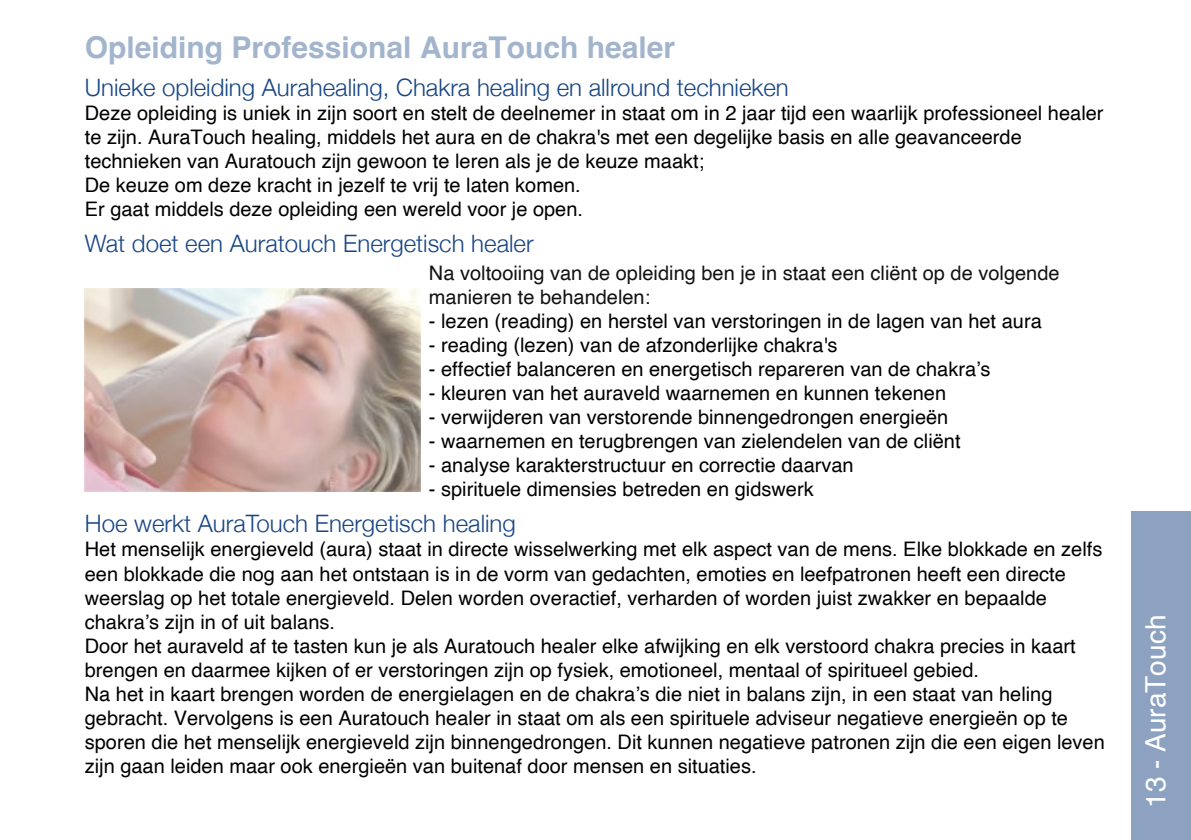
<style>
.page{position:relative;width:1191px;height:840px;background:#fff}
.page>*{position:absolute;margin:0;border:0;box-sizing:border-box;transform-origin:0 0}
.t1{font:700 30px "Helvetica";color:rgb(24 70 132/.4)}
.t2{font:28px "Helvetica";color:#fff}
.t3{font:300 24px "Helvetica Neue";color:#184684}
.t4{font:20px/24px "Helvetica";color:#000}
.t5{font:20px/24px "Helvetica";color:#121212}
</style>
<div class="page">
<div style="left:1131px;top:511px;width:60px;height:328px;background:#8da2c1"></div>
<img style="left:85px;top:289px;width:336px;height:202px">
<h1 class="t1" style="left:85px;top:35px;width:592px">Opleiding Professional AuraTouch healer</h1>
<p class="t3" style="left:85px;top:73px;width:705px">Unieke opleiding Aurahealing, Chakra healing en allround technieken</p>
<p class="t4" style="left:85px;top:102px;width:1020px">Deze opleiding is uniek in zĳn soort en stelt de deelnemer in staat om in 2 jaar tĳd een waarlĳk professioneel healer te zĳn. AuraTouch healing, middels het aura en de chakra's met een degelĳke basis en alle geavanceerde technieken van Auratouch zĳn gewoon te leren als je de keuze maakt;<br>De keuze om deze kracht in jezelf te vrĳ te laten komen.<br>Er gaat middels deze opleiding een wereld voor je open.</p>
<p class="t3" style="left:85px;top:229px;width:450px">Wat doet een Auratouch Energetisch healer</p>
<p class="t5" style="left:429px;top:262px;width:632px">Na voltooiing van de opleiding ben je in staat een cliënt op de volgende manieren te behandelen:</p>
<p class="t4" style="left:429px;top:310px;width:614px">- lezen (reading) en herstel van verstoringen in de lagen van het aura</p>
<p class="t4" style="left:429px;top:334px;width:410px">- reading (lezen) van de afzonderlĳke chakra's</p>
<p class="t4" style="left:429px;top:358px;width:563px">- effectief balanceren en energetisch repareren van de chakra’s</p>
<p class="t4" style="left:429px;top:382px;width:519px">- kleuren van het auraveld waarnemen en kunnen tekenen</p>
<p class="t4" style="left:429px;top:406px;width:521px">- verwĳderen van verstorende binnengedrongen energieën</p>
<p class="t4" style="left:429px;top:430px;width:533px">- waarnemen en terugbrengen van zielendelen van de cliënt</p>
<p class="t4" style="left:429px;top:454px;width:426px">- analyse karakterstructuur en correctie daarvan</p>
<p class="t4" style="left:429px;top:478px;width:386px">- spirituele dimensies betreden en gidswerk</p>
<p class="t3" style="left:85px;top:509px;width:432px">Hoe werkt AuraTouch Energetisch healing</p>
<p class="t4" style="left:85px;top:538px;width:1021px">Het menselĳk energieveld (aura) staat in directe wisselwerking met elk aspect van de mens. Elke blokkade en zelfs een blokkade die nog aan het ontstaan is in de vorm van gedachten, emoties en leefpatronen heeft een directe weerslag op het totale energieveld. Delen worden overactief, verharden of worden juist zwakker en bepaalde chakra’s zĳn in of uit balans.<br>Door het auraveld af te tasten kun je als Auratouch healer elke afwĳking en elk verstoord chakra precies in kaart brengen en daarmee kĳken of er verstoringen zĳn op fysiek, emotioneel, mentaal of spiritueel gebied.<br>Na het in kaart brengen worden de energielagen en de chakra’s die niet in balans zĳn, in een staat van heling gebracht. Vervolgens is een Auratouch healer in staat om als een spirituele adviseur negatieve energieën op te sporen die het menselĳk energieveld zĳn binnengedrongen. Dit kunnen negatieve patronen zĳn die een eigen leven zĳn gaan leiden maar ook energieën van buitenaf door mensen en situaties.</p>
<h2 class="t2" style="left:1144px;top:807px;width:194px;rotate:-90deg">13 - AuraTouch</h2>
</div>
